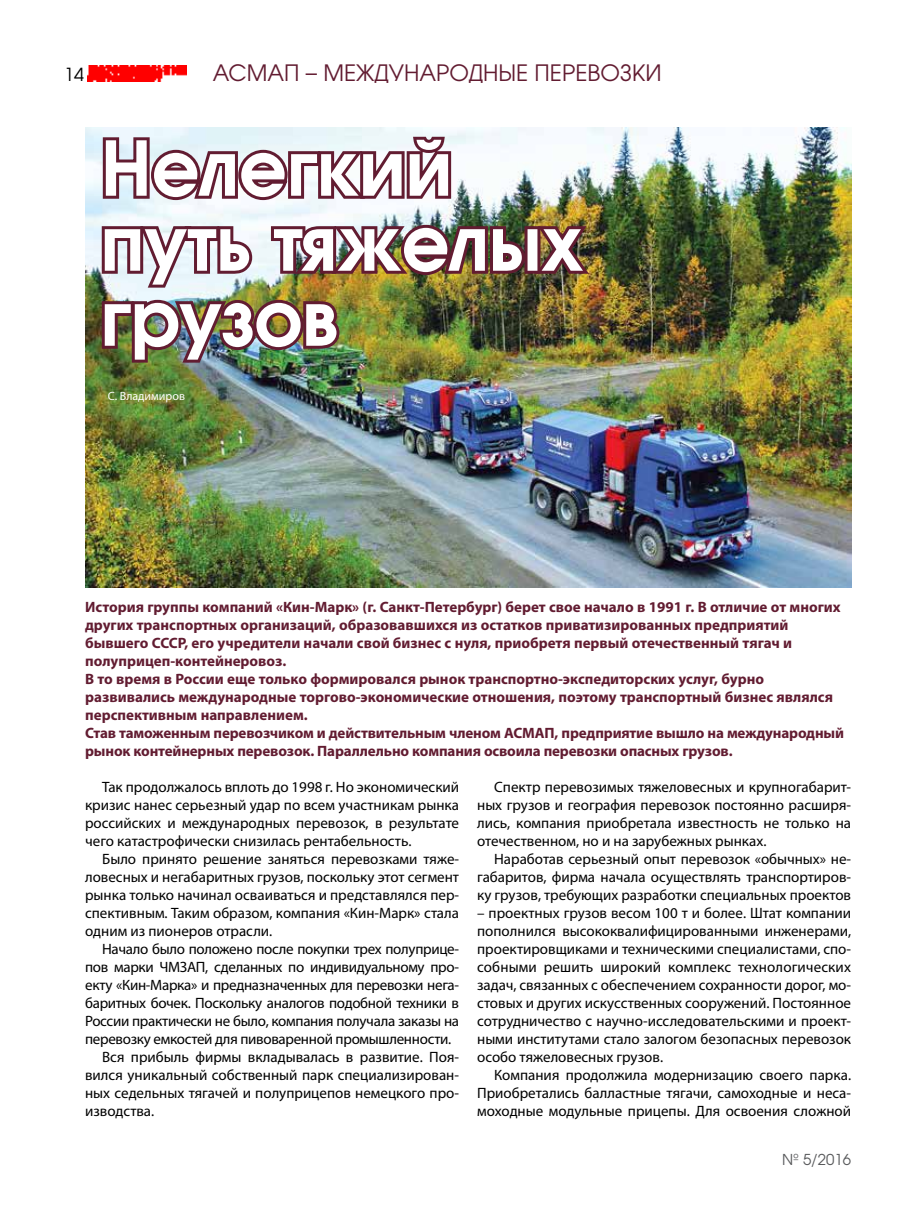
<style>
.page{position:relative;width:915px;height:1212px;background:#fff}
.page>*{position:absolute;margin:0;border:0;box-sizing:border-box;transform-origin:0 0}
.t1{font:700 75px/75px "AG Avalanche C";color:#fff}
.t2{font:22.5px "AG Avalanche C";color:#621c31}
.t3{font:18px "AG Avalanche C";color:#000}
.t4{font:15px/18px "Myriad Pro";color:#000;text-align:justify}
.t5{font:700 15px/18px "Myriad Pro";color:#621c31}
.t6{font:15px "Myriad Pro";letter-spacing:-.02em;color:#000}
.t7{font:15px "AG Avalanche C";color:#58595b}
.t8{font:12px "Myriad Pro";color:#fff}
</style>
<div class="page">
<img style="left:88px;top:65px;width:99px;height:17px">
<img style="left:85px;top:128px;width:765px;height:459px">
<svg style="left:100px;top:132px;width:354px;height:71px"></svg>
<img style="left:99px;top:222px;width:495px;height:144px">
<p class="t3" style="left:64px;top:63px;width:21px">14</p>
<h2 class="t2" style="left:213px;top:59px;width:450px">АСМАП – МЕЖДУНАРОДНЫЕ ПЕРЕВОЗКИ</h2>
<h1 class="t1" style="left:101px;top:128px;width:484px">Нелегкий путь тяжелых грузов</h1>
<p class="t8" style="left:108px;top:389px;width:79px">С. Владимиров</p>
<p class="t5" style="left:85px;top:597px;width:760px">История группы компаний «Кин-Марк» (г. Санкт-Петербург) берет свое начало в 1991 г. В отличие от многих других транспортных организаций, образовавшихся из остатков приватизированных предприятий бывшего СССР, его учредители начали свой бизнес с нуля, приобретя первый отечественный тягач и полуприцеп-контейнеровоз.<br>В то время в России еще только формировался рынок транспортно-экспедиторских услуг, бурно развивались международные торгово-экономические отношения, поэтому транспортный бизнес являлся перспективным направлением.<br>Став таможенным перевозчиком и действительным членом АСМАП, предприятие вышло на международный рынок контейнерных перевозок. Параллельно компания освоила перевозки опасных грузов.</p>
<p class="t4" style="left:85px;top:778px;width:375px;text-indent:17px">Так продолжалось вплоть до 1998 г. Но экономический кризис нанес серьезный удар по всем участникам рынка российских и международных перевозок, в результате чего катастрофически снизилась рентабельность.</p>
<p class="t4" style="left:85px;top:850px;width:375px;text-indent:17px">Было принято решение заняться перевозками тяже&shy;ловесных и негабаритных грузов, поскольку этот сегмент рынка только начинал осваиваться и представлялся пер&shy;спективным. Таким образом, компания «Кин-Марк» стала одним из пионеров отрасли.</p>
<p class="t6" style="left:102px;top:940px;width:358px">Начало было положено после покупки трех полуприце-</p>
<p class="t6" style="left:85px;top:958px;width:375px">пов марки ЧМЗАП, сделанных по индивидуальному про-</p>
<p class="t6" style="left:85px;top:976px;width:375px">екту «Кин-Марка» и предназначенных для перевозки нега-</p>
<p class="t6" style="left:85px;top:994px;width:375px">баритных бочек. Поскольку аналогов подобной техники в</p>
<p class="t6" style="left:85px;top:1012px;width:375px">России практически не было, компания получала заказы на</p>
<p class="t6" style="left:85px;top:1030px;width:367px">перевозку емкостей для пивоваренной промышленности.</p>
<p class="t4" style="left:102px;top:1048px;width:358px">Вся прибыль фирмы вкладывалась в развитие. Поя-</p>
<p class="t4" style="left:85px;top:1066px;width:375px">вился уникальный собственный парк специализирован-</p>
<p class="t4" style="left:85px;top:1084px;width:375px">ных седельных тягачей и полуприцепов немецкого про-</p>
<p class="t4" style="left:85px;top:1102px;width:71px">изводства.</p>
<p class="t4" style="left:477px;top:778px;width:375px;text-indent:17px">Спектр перевозимых тяжеловесных и крупногабарит&shy;ных грузов и география перевозок постоянно расширя&shy;лись, компания приобретала известность не только на отечественном, но и на зарубежных рынках.</p>
<p class="t4" style="left:477px;top:850px;width:375px;text-indent:17px">Наработав серьезный опыт перевозок «обычных» не&shy;габаритов, фирма начала осуществлять транспортиров&shy;ку грузов, требующих разработки специальных проектов</p>
<p class="t4" style="left:477px;top:904px;width:375px">– проектных грузов весом 100 т и более. Штат компании пополнился высококвалифицированными инженерами, проектировщиками и техническими специалистами, спо&shy;собными решить широкий комплекс технологических задач, связанных с обеспечением сохранности дорог, мо&shy;стовых и других искусственных сооружений. Постоянное сотрудничество с научно-исследовательскими и проект&shy;ными институтами стало залогом безопасных перевозок особо тяжеловесных грузов.</p>
<p class="t4" style="left:477px;top:1066px;width:375px;text-indent:17px">Компания продолжила модернизацию своего парка.<br>Приобретались балластные тягачи, самоходные и неса&shy;моходные модульные прицепы. Для освоения сложной</p>
<p class="t7" style="left:781px;top:1150px;width:70px">№ 5/2016</p>
</div>
